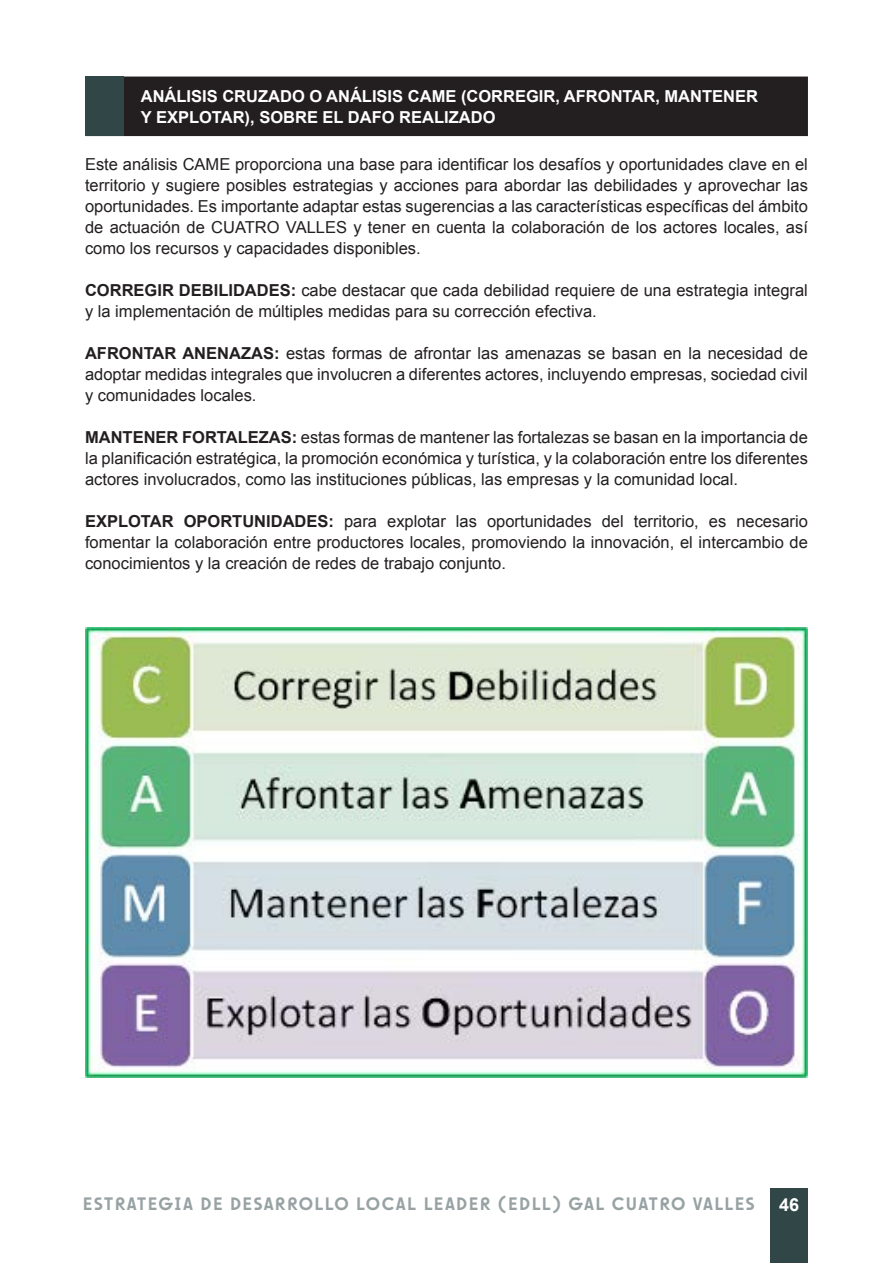
<style>
.page{position:relative;width:893px;height:1263px;background:#fff}
.page>*{position:absolute;margin:0;border:0;box-sizing:border-box;transform-origin:0 0}
.t1{font:500 18px "Sawton Bauhaus";letter-spacing:.07em;color:#98a2a3}
.t2{font:700 18px "Arial";color:#fff}
.texto{font:16.5px/21px "Arial";color:#231f20;text-align:justify}
.texto-2{font:700 16.5px "Arial";color:#fff}
.s1{font-weight:700}
</style>
<div class="page">
<div style="left:770px;top:1189px;width:38px;height:74px;background:#314647"></div>
<div style="left:124px;top:77px;width:684px;height:59px;background:#231f20"></div>
<div style="left:85px;top:77px;width:39px;height:59px;background:#314647"></div>
<img style="left:85px;top:628px;width:723px;height:449px">
<p class="texto-2" style="left:141px;top:85px;width:619px">ANÁLISIS CRUZADO O ANÁLISIS CAME (CORREGIR, AFRONTAR, MANTENER</p>
<p class="texto-2" style="left:141px;top:106px;width:356px">Y EXPLOTAR), SOBRE EL DAFO REALIZADO</p>
<p class="texto" style="left:85px;top:154px;width:724px">Este análisis CAME proporciona una base para identificar los desafíos y oportunidades clave en el territorio y sugiere posibles estrategias y acciones para abordar las debilidades y aprovechar las oportunidades. Es importante adaptar estas sugerencias a las características específicas del ámbito de actuación de CUATRO VALLES y tener en cuenta la colaboración de los actores locales, así como los recursos y capacidades disponibles.</p>
<p class="texto" style="left:85px;top:280px;width:724px"><span class="s1">CORREGIR DEBILIDADES:</span> cabe destacar que cada debilidad requiere de una estrategia integral y la implementación de múltiples medidas para su corrección efectiva.</p>
<p class="texto" style="left:85px;top:343px;width:724px"><span class="s1">AFRONTAR ANENAZAS:</span> estas formas de afrontar las amenazas se basan en la necesidad de adoptar medidas integrales que involucren a diferentes actores, incluyendo empresas, sociedad civil y comunidades locales.</p>
<p class="texto" style="left:85px;top:427px;width:724px"><span class="s1">MANTENER FORTALEZAS:</span> estas formas de mantener las fortalezas se basan en la importancia de la planificación estratégica, la promoción económica y turística, y la colaboración entre los diferentes actores involucrados, como las instituciones públicas, las empresas y la comunidad local.</p>
<p class="texto" style="left:85px;top:511px;width:724px"><span class="s1">EXPLOTAR OPORTUNIDADES:</span> para explotar las oportunidades del territorio, es necesario fomentar la colaboración entre productores locales, promoviendo la innovación, el intercambio de conocimientos y la creación de redes de trabajo conjunto.</p>
<p class="t1" style="left:83px;top:1193px;width:673px">ESTRATEGIA DE DESARROLLO LOCAL LEADER (EDLL) GAL CUATRO VALLES</p>
<p class="t2" style="left:779px;top:1193px;width:22px">46</p>
</div>
